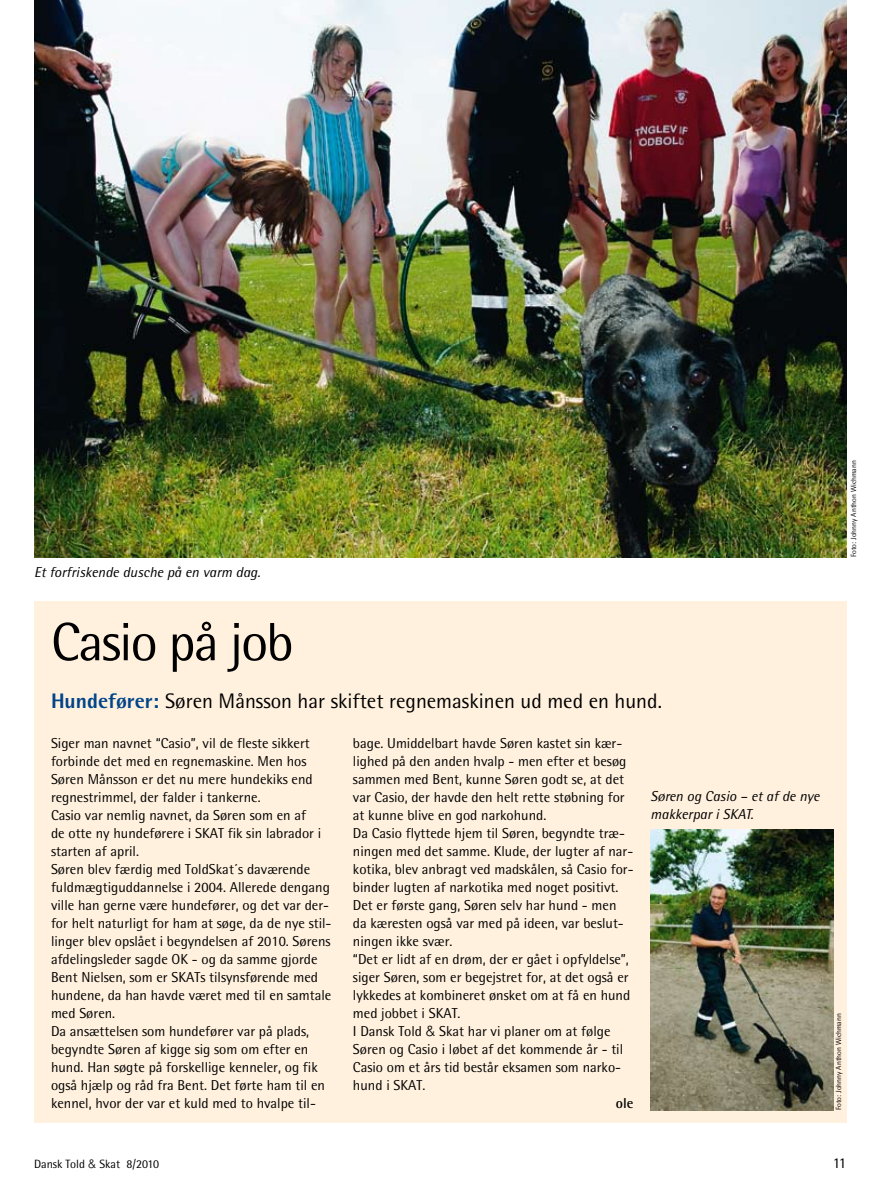
<style>
.page{position:relative;width:893px;height:1191px;background:#fff}
.page>*{position:absolute;margin:0;border:0;box-sizing:border-box;transform-origin:0 0}
.t1{font:54px "Rotis Semi Sans";letter-spacing:-.03em;color:#000}
.t2{font:21px "Rotis Semi Sans";color:#000}
.t3{font:15px "Rotis Semi Sans";color:#000}
.t4{font:14.4px/18px "Rotis Semi Sans";color:#000}
.t5{font:italic 14.4px/18px "Rotis Semi Sans";color:#000}
.t6{font:700 14.4px "Rotis Semi Sans";color:#000}
.t7{font:12px "Rotis Semi Sans";color:#000}
.t8{font:7.5px "Rotis Semi Sans";color:#000}
.s1{font-weight:800;color:#048}
.s2{font-family:"Helvetica";font-weight:300}
</style>
<div class="page">
<img style="left:34px;top:0;width:812px;height:557px">
<div style="left:34px;top:601px;width:812px;height:522px;background:#fff1de"></div>
<img style="left:651px;top:829px;width:182px;height:281px">
<p class="t5" style="left:34px;top:562px;width:228px">Et forfriskende dusche på en varm dag.</p>
<p class="t8" style="left:849px;top:557px;width:98px;rotate:-90deg">Foto: Johnny Anthon Wichmann</p>
<h1 class="t1" style="left:51px;top:610px;width:244px">Casio på job</h1>
<h2 class="t2" style="left:51px;top:688px;width:612px"><span class="s1">Hundefører:</span> Søren Månsson har skiftet regnemaskinen ud med en hund.</h2>
<p class="t4" style="left:51px;top:734px;width:282px">Siger man navnet “Casio”, vil de fleste sikkert forbinde det med en regnemaskine. Men hos Søren Månsson er det nu mere hundekiks end regnestrimmel, der falder i tankerne.<br>Casio var nemlig navnet, da Søren som en af<br>de otte ny hundeførere i SKAT fik sin labrador i starten af april.<br>Søren blev færdig med ToldSkat´s daværende fuldmægtiguddannelse i 2004. Allerede dengang ville han gerne være hundefører, og det var der&shy;for helt naturligt for ham at søge, da de nye stil&shy;linger blev opslået i begyndelsen af 2010. Sørens afdelingsleder sagde OK - og da samme gjorde Bent Nielsen, som er SKATs tilsynsførende med hundene, da han havde været med til en samtale med Søren.<br>Da ansættelsen som hundefører var på plads, begyndte Søren af kigge sig som om efter en hund. Han søgte på forskellige kenneler, og fik også hjælp og råd fra Bent. Det førte ham til en kennel, hvor der var et kuld med to hvalpe til-</p>
<p class="t4" style="left:353px;top:734px;width:282px">bage. Umiddelbart havde Søren kastet sin kær&shy;lighed på den anden hvalp - men efter et besøg sammen med Bent, kunne Søren godt se, at det var Casio, der havde den helt rette støbning for at kunne blive en god narkohund.<br>Da Casio flyttede hjem til Søren, begyndte træ&shy;ningen med det samme. Klude, der lugter af nar&shy;kotika, blev anbragt ved madskålen, så Casio for&shy;binder lugten af narkotika med noget positivt.<br>Det er første gang, Søren selv har hund - men da kæresten også var med på ideen, var beslut&shy;ningen ikke svær.<br>“Det er lidt af en drøm, der er gået i opfyldelse”, siger Søren, som er begejstret for, at det også er lykkedes at kombineret ønsket om at få en hund med jobbet i SKAT.<br>I Dansk Told <span class="s2">&amp;</span> Skat har vi planer om at følge Søren og Casio i løbet af det kommende år - til Casio om et års tid består eksamen som narko&shy;hund i SKAT.</p>
<p class="t6" style="left:616px;top:1094px;width:19px">ole</p>
<p class="t5" style="left:651px;top:786px;width:170px">Søren og Casio – et af de nye makkerpar i SKAT.</p>
<p class="t8" style="left:834px;top:1110px;width:98px;rotate:-90deg">Foto: Johnny Anthon Wichmann</p>
<p class="t7" style="left:34px;top:1157px;width:127px">Dansk Told <span class="s2">&amp;</span> Skat 8/2010</p>
<p class="t3" style="left:833px;top:1154px;width:15px">11</p>
</div>
